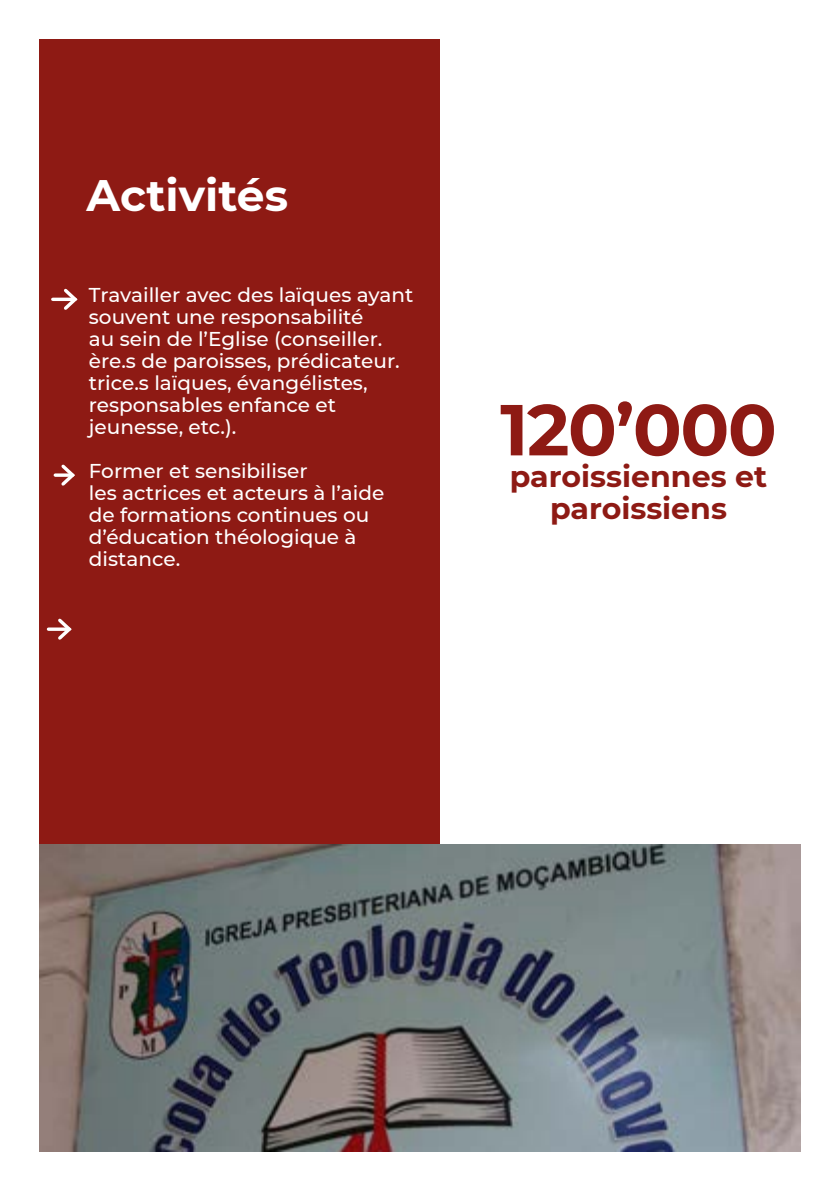
<style>
.page{position:relative;width:840px;height:1191px;background:#fff}
.page>*{position:absolute;margin:0;border:0;box-sizing:border-box;transform-origin:0 0}
.t1{font:700 72px "Montserrat";letter-spacing:-.02em;color:#8e1a14}
.t2{font:700 44px "Montserrat";color:#fff}
.t3{font:700 30px/32px "Montserrat";color:#8e1a14;text-align:center}
.t4{font:500 20px/22px "Montserrat";color:#fff}
</style>
<div class="page">
<div style="left:40px;top:40px;width:399px;height:805px;background:#8e1a14"></div>
<img style="left:40px;top:845px;width:759px;height:306px">
<hr style="left:53px;top:298px;width:22px;height:3px;background:#fff">
<svg style="left:61px;top:288px;width:17px;height:22px"></svg>
<svg style="left:55px;top:473px;width:3px;height:4px"></svg>
<svg style="left:58px;top:464px;width:17px;height:22px"></svg>
<svg style="left:48px;top:627px;width:7px;height:4px"></svg>
<svg style="left:55px;top:618px;width:17px;height:22px"></svg>
<h2 class="t2" style="left:86px;top:164px;width:203px">Activités</h2>
<p class="t4" style="left:89px;top:283px;width:325px">Travailler avec des laïques ayant souvent une responsabilité<br>au sein de l’Eglise (conseiller. ère.s de paroisses, prédicateur. trice.s laïques, évangélistes, responsables enfance et jeunesse, etc.).</p>
<p class="t4" style="left:89px;top:459px;width:297px">Former et sensibiliser<br>les actrices et acteurs à l’aide de formations continues ou d’éducation théologique à distance.</p>
<h1 class="t1" style="left:500px;top:378px;width:278px">120’000</h1>
<h3 class="t3" style="left:509px;top:459px;width:259px">paroissiennes et paroissiens</h3>
</div>
